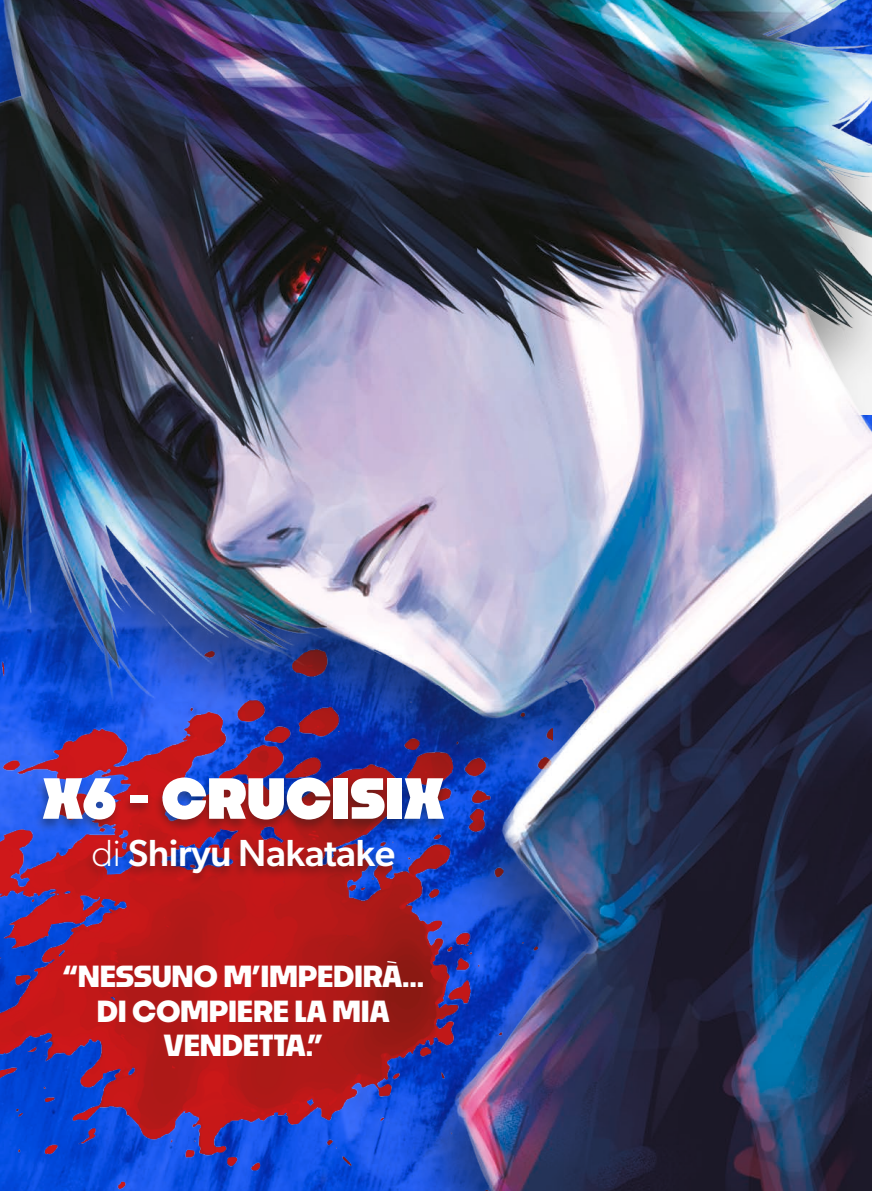
<style>
.page{position:relative;width:872px;height:1191px;background:#fff}
.page>*{position:absolute;margin:0;border:0;box-sizing:border-box;transform-origin:0 0}
.t1{font:900 54px "Noka";color:#fff}
.t2{font:500 37.8px "Gibson";letter-spacing:-.01em;color:#fff}
.t3{font:700 28.5px "Noka";letter-spacing:-.01em;color:#fff}
.s1{font-weight:300}
</style>
<div class="page">
<div style="left:0;top:0;width:872px;height:1191px;background:#1d1d1b;opacity:.5"></div>
<div style="left:34px;top:775px;width:416px;height:111px;background:#1d1d1b;opacity:.4"></div>
<p class="t1" style="left:43px;top:764px;width:403px">X6 - CRUCISIX</p>
<p class="t2" style="left:91px;top:830px;width:305px"><span class="s1">di</span> Shiryu Nakatake</p>
<p class="t3" style="left:63px;top:958px;width:363px">“NESSUNO M’IMPEDIRÀ...</p>
<p class="t3" style="left:97px;top:992px;width:295px">DI COMPIERE LA MIA</p>
<p class="t3" style="left:163px;top:1027px;width:161px">VENDETTA.”</p>
</div>
